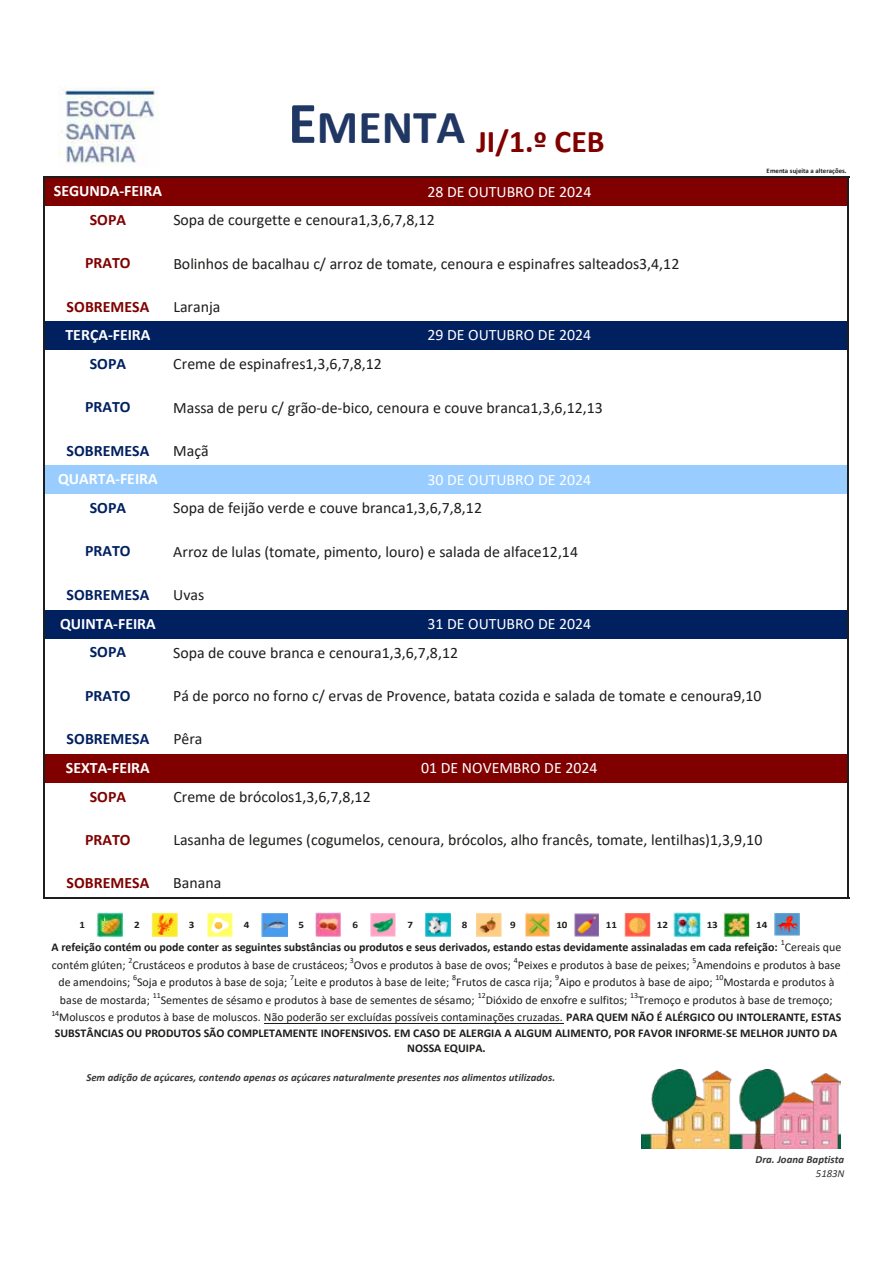
<style>
.page{position:relative;width:894px;height:1263px;background:#fff}
.page>*{position:absolute;margin:0;border:0;box-sizing:border-box;transform-origin:0 0}
.t1{font:700 31.65px "Calibri";color:#800000}
.t2{font:15.9px "Calibri";color:#1d1d1b}
.t3{font:15.9px "Calibri";color:#fff}
.t4{font:700 15.9px "Calibri";color:#fff}
.t5{font:700 15.9px "Calibri";letter-spacing:.005em;color:#002060}
.t6{font:700 15.9px "Calibri";letter-spacing:.005em;color:#800000}
.t7{font:11.85px "Calibri";color:#1d1d1b}
.t8{font:700 11.85px/15.5px "Calibri";color:#1d1d1b;text-align:center}
.t9{font:italic 700 10.8px "Calibri";letter-spacing:.005em;color:#383837}
.t10{font:italic 10.8px "Calibri";letter-spacing:-.005em;color:#383837}
.t11{font:700 9.9px "Calibri";color:#1d1d1b;scale:1.12 1}
.t12{font:7.95px "Calibri";letter-spacing:-.005em;color:#1d1d1b}
.t13{font:700 6.9px "Calibri";letter-spacing:-.005em;color:#1d1d1b}
.s1{font-weight:400}
</style>
<div class="page">
<div style="left:45px;top:177px;width:803px;height:29px;background:#800000"></div>
<div style="left:45px;top:321px;width:803px;height:29px;background:#002060"></div>
<div style="left:45px;top:465px;width:803px;height:29px;background:#9cf"></div>
<div style="left:45px;top:609px;width:803px;height:29px;background:#002060"></div>
<div style="left:45px;top:753px;width:803px;height:29px;background:#800000"></div>
<hr style="left:264px;top:1022px;width:299px;height:1px;background:#1d1d1b">
<hr style="left:43px;top:176px;width:2px;height:722px;background:#1d1d1b">
<hr style="left:847px;top:178px;width:2px;height:720px;background:#1d1d1b">
<hr style="left:45px;top:176px;width:804px;height:2px;background:#1d1d1b">
<hr style="left:45px;top:896px;width:804px;height:2px;background:#1d1d1b">
<img style="left:641px;top:1069px;width:199px;height:79px">
<img style="left:96px;top:912px;width:26px;height:24px">
<img style="left:151px;top:912px;width:26px;height:24px">
<img style="left:207px;top:913px;width:25px;height:23px">
<img style="left:261px;top:913px;width:26px;height:23px">
<img style="left:315px;top:912px;width:26px;height:24px">
<img style="left:370px;top:913px;width:25px;height:23px">
<img style="left:425px;top:912px;width:25px;height:24px">
<img style="left:475px;top:912px;width:26px;height:24px">
<img style="left:525px;top:913px;width:24px;height:23px">
<img style="left:574px;top:913px;width:25px;height:23px">
<img style="left:624px;top:913px;width:25px;height:23px">
<img style="left:673px;top:912px;width:27px;height:24px">
<img style="left:723px;top:912px;width:26px;height:24px">
<img style="left:774px;top:912px;width:24px;height:23px">
<img style="left:59px;top:86px;width:99px;height:78px">
<h1 class="t1" style="left:288px;top:119px;width:318px"><sup>E</sup><sup>MENTA</sup> JI/1.º CEB</h1>
<p class="t4" style="left:54px;top:180px;width:110px">SEGUNDA-FEIRA</p>
<p class="t3" style="left:427px;top:180px;width:165px">28 DE OUTUBRO DE 2024</p>
<p class="t6" style="left:90px;top:209px;width:38px">SOPA</p>
<p class="t2" style="left:173px;top:209px;width:263px">Sopa de courgette e cenoura1,3,6,7,8,12</p>
<p class="t6" style="left:85px;top:252px;width:47px">PRATO</p>
<p class="t2" style="left:173px;top:252px;width:507px">Bolinhos de bacalhau c/ arroz de tomate, cenoura e espinafres salteados3,4,12</p>
<p class="t6" style="left:67px;top:295px;width:84px">SOBREMESA</p>
<p class="t2" style="left:173px;top:295px;width:49px">Laranja</p>
<p class="t4" style="left:65px;top:324px;width:87px">TERÇA-FEIRA</p>
<p class="t3" style="left:427px;top:324px;width:165px">29 DE OUTUBRO DE 2024</p>
<p class="t5" style="left:90px;top:352px;width:38px">SOPA</p>
<p class="t2" style="left:173px;top:353px;width:210px">Creme de espinafres1,3,6,7,8,12</p>
<p class="t5" style="left:85px;top:396px;width:47px">PRATO</p>
<p class="t2" style="left:173px;top:396px;width:431px">Massa de peru c/ grão-de-bico, cenoura e couve branca1,3,6,12,13</p>
<p class="t5" style="left:67px;top:439px;width:84px">SOBREMESA</p>
<p class="t2" style="left:173px;top:439px;width:37px">Maçã</p>
<p class="t4" style="left:58px;top:468px;width:101px">QUARTA-FEIRA</p>
<p class="t3" style="left:427px;top:468px;width:165px">30 DE OUTUBRO DE 2024</p>
<p class="t5" style="left:90px;top:497px;width:38px">SOPA</p>
<p class="t2" style="left:173px;top:497px;width:310px">Sopa de feijão verde e couve branca1,3,6,7,8,12</p>
<p class="t5" style="left:85px;top:540px;width:47px">PRATO</p>
<p class="t2" style="left:173px;top:540px;width:406px">Arroz de lulas (tomate, pimento, louro) e salada de alface12,14</p>
<p class="t5" style="left:67px;top:583px;width:84px">SOBREMESA</p>
<p class="t2" style="left:173px;top:583px;width:33px">Uvas</p>
<p class="t13" style="left:766px;top:166px;width:82px">Ementa sujeita a alterações.</p>
<p class="t4" style="left:60px;top:612px;width:97px">QUINTA-FEIRA</p>
<p class="t3" style="left:427px;top:612px;width:165px">31 DE OUTUBRO DE 2024</p>
<p class="t5" style="left:90px;top:641px;width:38px">SOPA</p>
<p class="t2" style="left:173px;top:641px;width:286px">Sopa de couve branca e cenoura1,3,6,7,8,12</p>
<p class="t5" style="left:85px;top:684px;width:47px">PRATO</p>
<p class="t2" style="left:173px;top:684px;width:589px">Pá de porco no forno c/ ervas de Provence, batata cozida e salada de tomate e cenoura9,10</p>
<p class="t5" style="left:67px;top:727px;width:84px">SOBREMESA</p>
<p class="t2" style="left:173px;top:727px;width:31px">Pêra</p>
<p class="t4" style="left:66px;top:756px;width:85px">SEXTA-FEIRA</p>
<p class="t3" style="left:421px;top:756px;width:178px">01 DE NOVEMBRO DE 2024</p>
<p class="t6" style="left:90px;top:785px;width:38px">SOPA</p>
<p class="t2" style="left:173px;top:785px;width:199px">Creme de brócolos1,3,6,7,8,12</p>
<p class="t6" style="left:85px;top:828px;width:47px">PRATO</p>
<p class="t2" style="left:173px;top:828px;width:590px">Lasanha de legumes (cogumelos, cenoura, brócolos, alho francês, tomate, lentilhas)1,3,9,10</p>
<p class="t6" style="left:67px;top:871px;width:84px">SOBREMESA</p>
<p class="t2" style="left:173px;top:871px;width:49px">Banana</p>
<p class="t11" style="left:79px;top:917px;width:6px">1</p>
<p class="t11" style="left:134px;top:917px;width:6px">2</p>
<p class="t11" style="left:189px;top:917px;width:6px">3</p>
<p class="t11" style="left:244px;top:917px;width:6px">4</p>
<p class="t11" style="left:298px;top:917px;width:6px">5</p>
<p class="t11" style="left:352px;top:917px;width:6px">6</p>
<p class="t11" style="left:407px;top:917px;width:6px">7</p>
<p class="t11" style="left:461px;top:917px;width:6px">8</p>
<p class="t11" style="left:510px;top:917px;width:6px">9</p>
<p class="t11" style="left:556px;top:917px;width:12px">10</p>
<p class="t11" style="left:605px;top:917px;width:12px">11</p>
<p class="t11" style="left:656px;top:917px;width:12px">12</p>
<p class="t11" style="left:706px;top:917px;width:12px">13</p>
<p class="t11" style="left:755px;top:917px;width:12px">14</p>
<p class="t12" style="left:780px;top:936px;width:6px">1</p>
<p class="t8" style="left:51px;top:939px;width:727px">A refeição contém ou pode conter as seguintes substâncias ou produtos e seus derivados, estando estas devidamente assinaladas em cada refeição:</p>
<p class="t7" style="left:784px;top:938px;width:58px">Cereais que</p>
<p class="t12" style="left:128px;top:954px;width:6px">2</p>
<p class="t12" style="left:349px;top:954px;width:6px">3</p>
<p class="t12" style="left:513px;top:954px;width:6px">4</p>
<p class="t12" style="left:692px;top:954px;width:6px">5</p>
<p class="t7" style="left:132px;top:956px;width:216px">Crustáceos e produtos à base de crustáceos;</p>
<p class="t7" style="left:353px;top:956px;width:159px">Ovos e produtos à base de ovos;</p>
<p class="t7" style="left:517px;top:956px;width:173px">Peixes e produtos à base de peixes;</p>
<p class="t7" style="left:696px;top:956px;width:146px">Amendoins e produtos à base</p>
<p class="t7" style="left:52px;top:956px;width:75px">contém glúten;</p>
<p class="t12" style="left:133px;top:972px;width:6px">6</p>
<p class="t12" style="left:452px;top:972px;width:6px">8</p>
<p class="t12" style="left:555px;top:972px;width:6px">9</p>
<p class="t12" style="left:715px;top:972px;width:9px">10</p>
<p class="t12" style="left:290px;top:972px;width:6px">7</p>
<p class="t7" style="left:137px;top:973px;width:152px">Soja e produtos à base de soja;</p>
<p class="t7" style="left:294px;top:973px;width:156px">Leite e produtos à base de leite;</p>
<p class="t7" style="left:559px;top:973px;width:155px">Aipo e produtos à base de aipo;</p>
<p class="t7" style="left:723px;top:973px;width:112px">Mostarda e produtos à</p>
<p class="t7" style="left:456px;top:973px;width:97px">Frutos de casca rija;</p>
<p class="t7" style="left:58px;top:973px;width:73px">de amendoins;</p>
<p class="t12" style="left:477px;top:989px;width:9px">12</p>
<p class="t12" style="left:630px;top:989px;width:9px">13</p>
<p class="t12" style="left:153px;top:989px;width:9px">11</p>
<p class="t7" style="left:161px;top:991px;width:315px">Sementes de sésamo e produtos à base de sementes de sésamo;</p>
<p class="t7" style="left:485px;top:991px;width:143px">Dióxido de enxofre e sulfitos;</p>
<p class="t7" style="left:637px;top:991px;width:196px">Tremoço e produtos à base de tremoço;</p>
<p class="t7" style="left:60px;top:991px;width:91px">base de mostarda;</p>
<p class="t12" style="left:51px;top:1007px;width:9px">14</p>
<p class="t8" style="left:55px;top:1009px;width:787px"><span class="s1">Moluscos e produtos à base de moluscos. Não poderão ser excluídas possíveis contaminações cruzadas.</span> PARA QUEM NÃO É ALÉRGICO OU INTOLERANTE, ESTAS<br>SUBSTÂNCIAS OU PRODUTOS SÃO COMPLETAMENTE INOFENSIVOS. EM CASO DE ALERGIA A ALGUM ALIMENTO, POR FAVOR INFORME-SE MELHOR JUNTO DA<br>NOSSA EQUIPA.</p>
<p class="t9" style="left:86px;top:1070px;width:470px">Sem adição de açúcares, contendo apenas os açúcares naturalmente presentes nos alimentos utilizados.</p>
<p class="t9" style="left:755px;top:1151px;width:90px">Dra. Joana Baptista</p>
<p class="t10" style="left:815px;top:1165px;width:30px">5183N</p>
</div>
